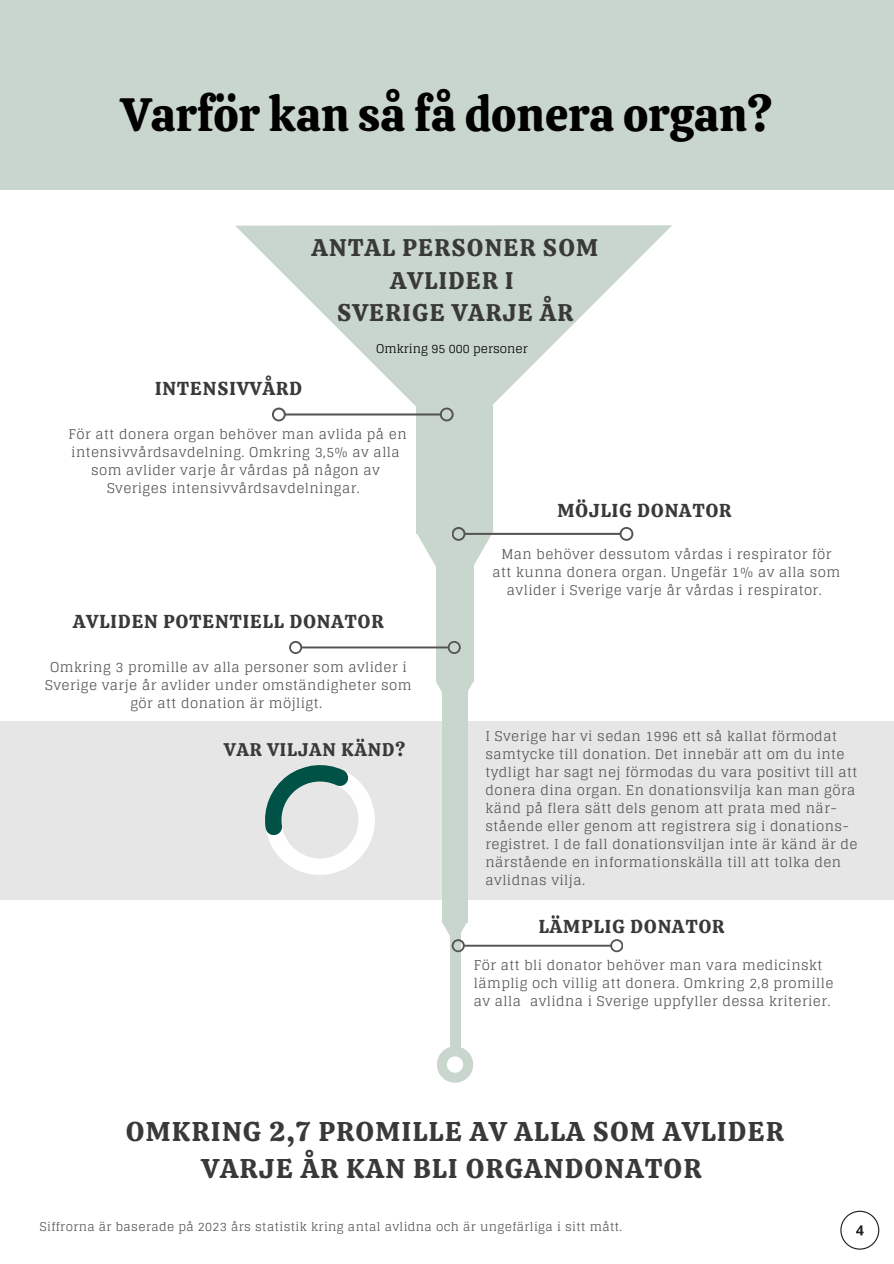
<style>
.page{position:relative;width:894px;height:1264px;background:#fff}
.page>*{position:absolute;margin:0;border:0;box-sizing:border-box;transform-origin:0 0}
.t1{font:46.5px "Calistoga";color:#000}
.t2{font:27px/37.2px "Calistoga";letter-spacing:.06em;color:#393939;text-align:center}
.t3{font:24px/32.7px "Calistoga";letter-spacing:.06em;color:#393939;text-align:center}
.t4{font:18.6px "Calistoga";letter-spacing:.06em;color:#393939}
.t5{font:18.3px "Calistoga";letter-spacing:.06em;color:#393939}
.t6{font:13.5px/18px "Glegoo";letter-spacing:.03em;color:#545454}
.t7{font:12px "Glegoo";letter-spacing:.03em;color:#545454}
.t8{font:12px "Glegoo";color:#000}
</style>
<div class="page">
<div style="left:0;top:721px;width:893px;height:178px;background:#e6e6e6"></div>
<svg style="left:265px;top:765px;width:110px;height:110px"></svg>
<div style="left:441px;top:610px;width:26px;height:203px;background:#c9d6cd"></div>
<div style="left:435px;top:414px;width:38px;height:268px;background:#c9d6cd"></div>
<svg style="left:235px;top:225px;width:437px;height:219px"></svg>
<div style="left:416px;top:266px;width:76px;height:268px;background:#c9d6cd"></div>
<svg style="left:272px;top:407px;width:181px;height:14px"></svg>
<svg style="left:289px;top:641px;width:171px;height:13px"></svg>
<svg style="left:417px;top:527px;width:216px;height:71px"></svg>
<div style="left:441px;top:747px;width:26px;height:175px;background:#c9d6cd"></div>
<div style="left:449px;top:921px;width:11px;height:85px;background:#c9d6cd"></div>
<svg style="left:437px;top:1046px;width:36px;height:36px"></svg>
<svg style="left:435px;top:681px;width:38px;height:33px"></svg>
<svg style="left:441px;top:921px;width:182px;height:31px"></svg>
<div style="left:449px;top:964px;width:11px;height:85px;background:#c9d6cd"></div>
<div style="left:0;top:0;width:893px;height:190px;background:#c9d6cd"></div>
<svg style="left:840px;top:1210px;width:39px;height:39px"></svg>
<h2 class="t1" style="left:121px;top:84px;width:652px">Varför kan så få donera organ?</h2>
<h5 class="t3" style="left:312px;top:231px;width:287px">ANTAL PERSONER SOM<br>AVLIDER I<br>SVERIGE VARJE ÅR</h5>
<h4 class="t4" style="left:155px;top:377px;width:148px">INTENSIVVÅRD</h4>
<p class="t8" style="left:376px;top:342px;width:153px">Omkring 95 000 personer</p>
<h1 class="t6" style="left:69px;top:425px;width:339px">För att donera organ behöver man avlida på en</h1>
<h1 class="t6" style="left:71px;top:443px;width:330px">intensivvårdsavdelning. Omkring 3,5% av alla</h1>
<h1 class="t6" style="left:91px;top:461px;width:290px">som avlider varje år vårdas på någon av</h1>
<h1 class="t6" style="left:107px;top:479px;width:254px">Sveriges intensivvårdsavdelningar.</h1>
<h4 class="t4" style="left:73px;top:609px;width:312px">AVLIDEN POTENTIELL DONATOR</h4>
<h5 class="t6" style="left:45px;top:658px;width:368px;text-align:center">Omkring 3 promille av alla personer som avlider i<br>Sverige varje år avlider under omständigheter som gör att donation är möjligt.</h5>
<h5 class="t4" style="left:557px;top:498px;width:175px">MÖJLIG DONATOR</h5>
<h4 class="t6" style="left:492px;top:546px;width:349px;text-align:center">Man behöver dessutom vårdas i respirator för att kunna donera organ. Ungefär 1% av alla som avlider i Sverige varje år vårdas i respirator.</h4>
<p class="t5" style="left:224px;top:737px;width:182px">VAR VILJAN KÄND?</p>
<h5 class="t6" style="left:485px;top:727px;width:373px">I Sverige har vi sedan 1996 ett så kallat förmodat samtycke till donation. Det innebär att om du inte tydligt har sagt nej förmodas du vara positivt till att donera dina organ. En donationsvilja kan man göra känd på flera sätt dels genom att prata med när&shy;stående eller genom att registrera sig i donations&shy;registret. I de fall donationsviljan inte är känd är de närstående en informationskälla till att tolka den avlidnas vilja.</h5>
<h3 class="t4" style="left:538px;top:914px;width:187px">LÄMPLIG DONATOR</h3>
<p class="t6" style="left:473px;top:956px;width:361px">För att bli donator behöver man vara medicinskt lämplig och villig att donera. Omkring 2,8 promille av alla avlidna i Sverige uppfyller dessa kriterier.</p>
<h4 class="t2" style="left:126px;top:1112px;width:659px">OMKRING 2,7 PROMILLE AV ALLA SOM AVLIDER<br>VARJE ÅR KAN BLI ORGANDONATOR</h4>
<h5 class="t7" style="left:40px;top:1220px;width:583px">Siffrorna är baserade på 2023 års statistik kring antal avlidna och är ungefärliga i sitt mått.</h5>
</div>
